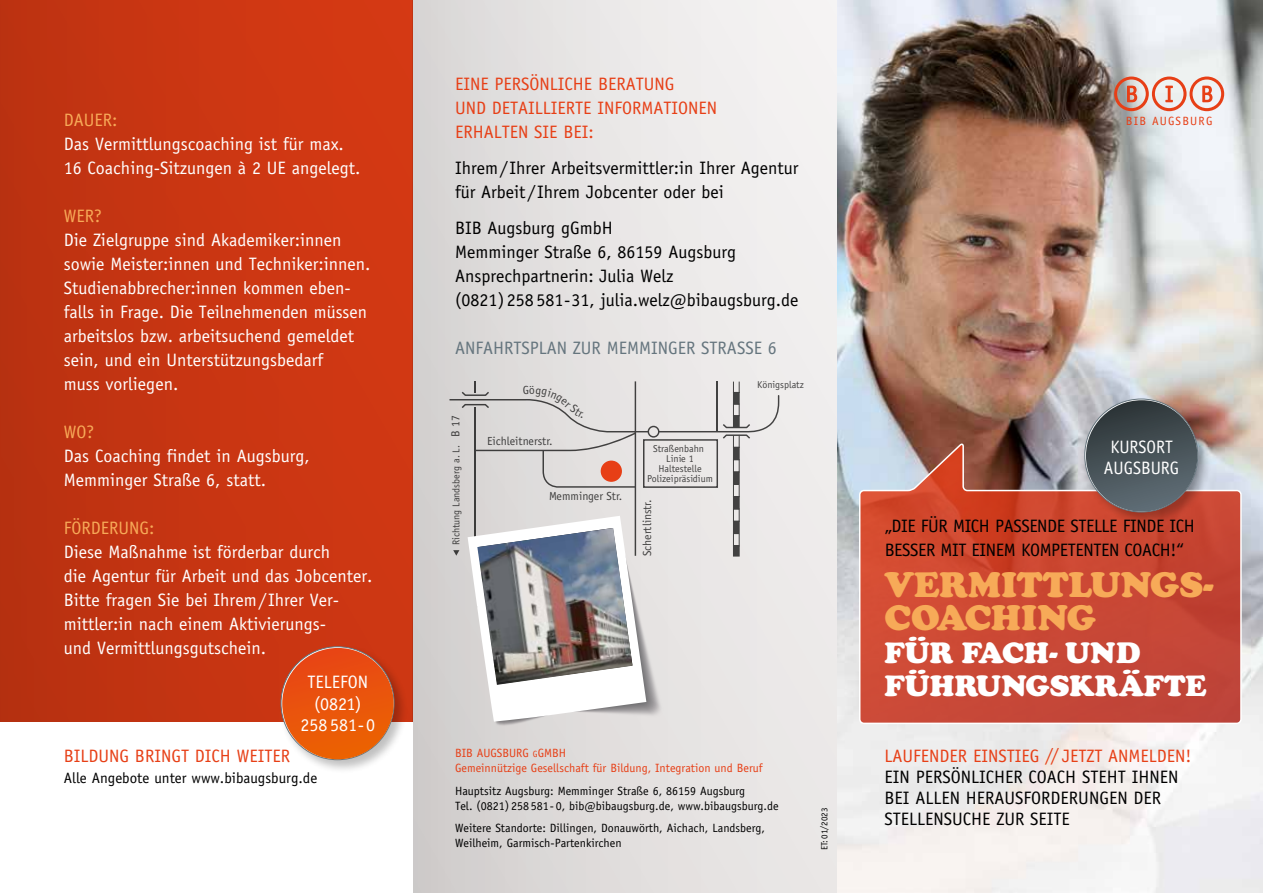
<style>
.page{position:relative;width:1263px;height:893px;background:#fff}
.page>*{position:absolute;margin:0;border:0;box-sizing:border-box;transform-origin:0 0}
.t1{font:35.1px/33px "Cooper Black LT Pro";color:#f7aa58}
.t2{font:29.1px "Cooper Black LT Pro";color:#fff}
.t3{font:18px/24px "Officina Sans";color:#fff}
.t4{font:18px/24px "Officina Sans";color:#000}
.t5{font:18px/24px "Officina Sans";color:#e73f16}
.t6{font:18px/24px "Officina Sans";letter-spacing:-.02em;color:#000}
.t7{font:18px "Officina Sans";color:#65757e}
.t8{font:18px "Officina Sans";color:#f7aa58}
.t9{font:18px/21px "Officina Sans";color:#fff;text-align:center;scale:.96 1}
.t10{font:15px "Officina Sans";color:#000}
.t11{font:12px/15px "Officina Sans";color:#000}
.t12{font:12px/15px "Officina Sans";color:#e73f16}
.t13{font:12px "Officina Sans";letter-spacing:.1em;color:#e73f16}
.t14{font:11.7px "Officina Sans";color:#000}
.t15{font:10.05px/10.1px "Officina Sans";color:#000;text-align:center}
.t16{font:9px "Officina Sans";color:#000}
.s1{font-size:9px}
</style>
<div class="page">
<div style="left:412px;top:0;width:426px;height:893px;background:linear-gradient(to right,#d6d3d2,#f3f1f1)"></div>
<svg style="left:449px;top:381px;width:330px;height:175px;fill:#e6e3e2"></svg>
<div style="left:601px;top:461px;width:21px;height:21px;background:#e73f16;border-radius:50%"></div>
<svg style="left:468px;top:516px;width:196px;height:211px"></svg>
<img style="left:477px;top:528px;width:155px;height:157px">
<div style="left:0;top:0;width:412px;height:723px;background:linear-gradient(to right,#ba3111,#d43913)"></div>
<img style="left:838px;top:0;width:425px;height:893px">
<svg style="left:858px;top:444px;width:384px;height:281px"></svg>
<div style="left:278px;top:644px;width:131px;height:130px;background:#000;opacity:.25"></div>
<div style="left:282px;top:648px;width:112px;height:111px;background:linear-gradient(to bottom,#e84719,#eb6301);border-radius:56px"></div>
<svg style="left:1114px;top:77px;width:110px;height:34px"></svg>
<div style="left:1082px;top:396px;width:130px;height:131px;background:#000;opacity:.25"></div>
<div style="left:1086px;top:400px;width:111px;height:112px;background:linear-gradient(to bottom,#2f3739,#606e77);border-radius:56px"></div>
<div style="left:529px;top:386px;width:54px;height:32px;background:#e2dfde"></div>
<p class="t8" style="left:64px;top:109px;width:55px">DAUER:</p>
<p class="t3" style="left:64px;top:132px;width:298px">Das Vermittlungscoaching ist für max.<br>16 Coaching-Sitzungen à 2 UE angelegt.</p>
<p class="t8" style="left:64px;top:205px;width:40px">WER?</p>
<p class="t3" style="left:64px;top:228px;width:308px">Die Zielgruppe sind Akademiker:innen sowie Meister:innen und Techniker:innen.<br>Studienabbrecher:innen kommen eben&shy;falls in Frage. Die Teilnehmenden müssen arbeitslos bzw. arbeitsuchend gemeldet sein, und ein Unterstützungsbedarf<br>muss vorliegen.</p>
<p class="t8" style="left:64px;top:421px;width:32px">WO?</p>
<p class="t3" style="left:64px;top:444px;width:247px">Das Coaching findet in Augsburg,<br>Memminger Straße 6, statt.</p>
<p class="t8" style="left:64px;top:517px;width:92px">FÖRDERUNG:</p>
<p class="t3" style="left:64px;top:540px;width:310px">Diese Maßnahme ist förderbar durch<br>die Agentur für Arbeit und das Jobcenter.<br>Bitte fragen Sie bei Ihrem/Ihrer Ver&shy;mittler:in nach einem Aktivierungs-<br>und Vermittlungsgutschein.</p>
<p class="t5" style="left:455px;top:72px;width:264px">EINE PERSÖNLICHE BERATUNG<br>UND DETAILLIERTE INFORMATIONEN<br>ERHALTEN SIE BEI:</p>
<p class="t4" style="left:455px;top:156px;width:345px">Ihrem/Ihrer Arbeitsvermittler:in Ihrer Agentur für Arbeit/Ihrem Jobcenter oder bei</p>
<p class="t4" style="left:455px;top:216px;width:345px">BIB Augsburg gGmbH<br>Memminger Straße 6, 86159 Augsburg Ansprechpartnerin: Julia Welz<br>(0821) 258 581-31, julia.welz@bibaugsburg.de</p>
<p class="t7" style="left:455px;top:337px;width:323px">ANFAHRTSPLAN ZUR MEMMINGER STRASSE 6</p>
<p class="t14" style="left:449px;top:437px;width:23px;rotate:-90deg">B 17</p>
<p class="t15" style="left:451px;top:545px;width:101px;rotate:-90deg">Richtung Landsberg a. L.</p>
<p class="t14" style="left:523px;top:383px;width:8px">G</p>
<p class="t14" style="left:487px;top:434px;width:67px">Eichleitnerstr.</p>
<p class="t14" style="left:549px;top:489px;width:75px">Memminger Str.</p>
<p class="t15" style="left:647px;top:444px;width:67px">Straßenbahn<br>Linie 1<br>Haltestelle<br>Polizeipräsidium</p>
<p class="t14" style="left:640px;top:556px;width:58px;rotate:-90deg">Schertlinstr.</p>
<p class="t15" style="left:757px;top:379px;width:48px">Königsplatz</p>
<p class="t13" style="left:1126px;top:114px;width:88px">BIB AUGSBURG</p>
<p class="t9" style="left:1104px;top:436px;width:80px">KURSORT<br>AUGSBURG</p>
<p class="t6" style="left:884px;top:514px;width:312px">„DIE FÜR MICH PASSENDE STELLE FINDE ICH<br>BESSER MIT EINEM KOMPETENTEN COACH!“</p>
<h1 class="t1" style="left:884px;top:569px;width:331px">VERMITTLUNGS-<br>COACHING</h1>
<h2 class="t2" style="left:884px;top:635px;width:258px">FÜR FACH- UND</h2>
<p class="t3" style="left:308px;top:670px;width:62px">TELEFON</p>
<h2 class="t2" style="left:884px;top:668px;width:324px">FÜHRUNGSKRÄFTE</h2>
<p class="t3" style="left:300px;top:693px;width:76px;line-height:21px;text-align:center">(0821)<br>258 581-0</p>
<p class="t5" style="left:64px;top:744px;width:228px">BILDUNG BRINGT DICH WEITER</p>
<p class="t10" style="left:64px;top:769px;width:255px">Alle Angebote unter www.bibaugsburg.de</p>
<p class="t12" style="left:455px;top:746px;width:309px">BIB AUGSBURG <span class="s1">G</span>GMBH<br>Gemeinnützige Gesellschaft für Bildung, Integration und Beruf</p>
<p class="t11" style="left:455px;top:783px;width:325px">Hauptsitz Augsburg: Memminger Straße 6, 86159 Augsburg<br>Tel. (0821) 258 581- 0, bib@bibaugsburg.de, www.bibaugsburg.de</p>
<p class="t11" style="left:455px;top:821px;width:312px">Weitere Standorte: Dillingen, Donauwörth, Aichach, Landsberg,<br>Weilheim, Garmisch-Partenkirchen</p>
<p class="t16" style="left:819px;top:850px;width:44px;rotate:-90deg">ET: 01/2023</p>
<p class="t5" style="left:884px;top:744px;width:309px">LAUFENDER EINSTIEG // JETZT ANMELDEN!</p>
<p class="t4" style="left:884px;top:766px;width:295px;line-height:21px">EIN PERSÖNLICHER COACH STEHT IHNEN<br>BEI ALLEN HERAUSFORDERUNGEN DER<br>STELLENSUCHE ZUR SEITE</p>
</div>
